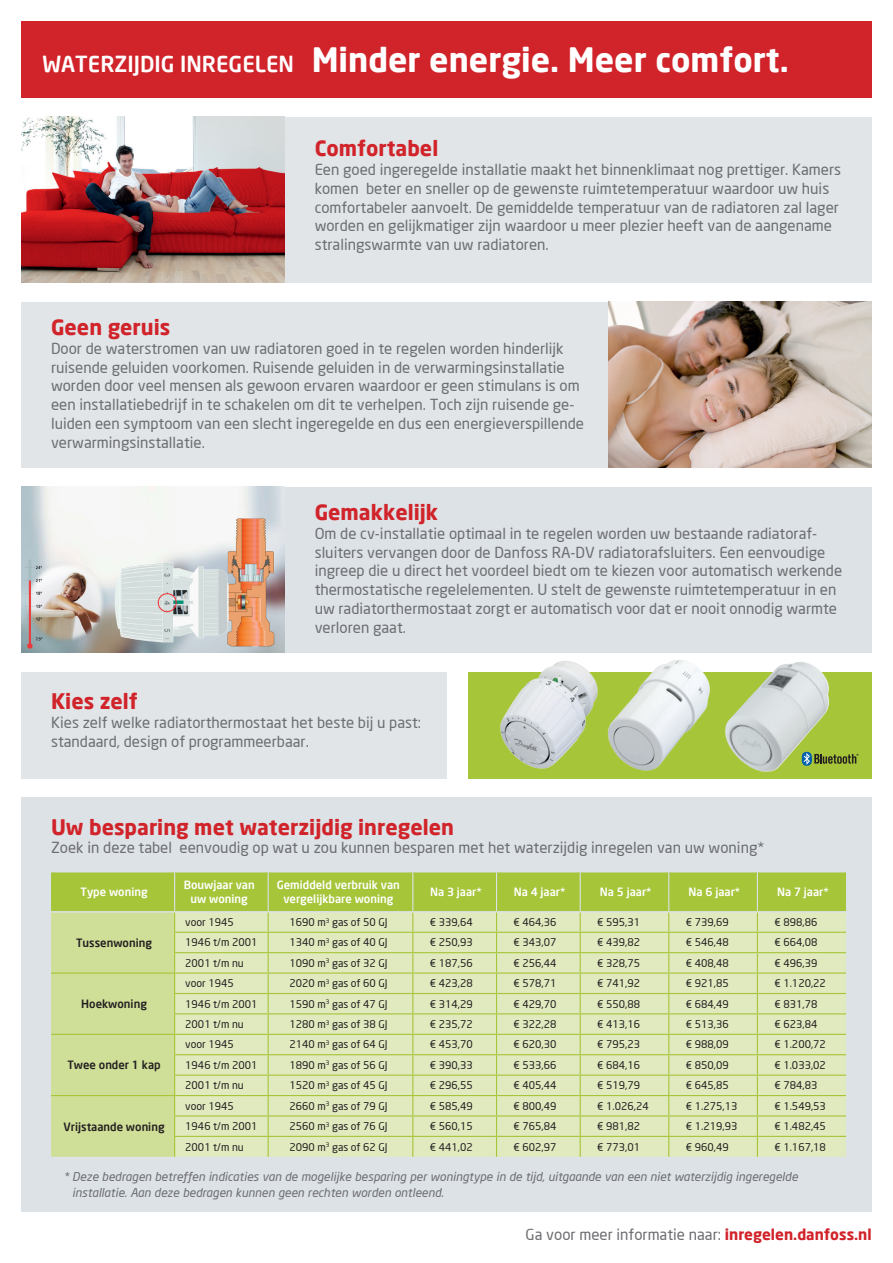
<style>
.page{position:relative;width:893px;height:1263px;background:#fff}
.page>*{position:absolute;margin:0;border:0;box-sizing:border-box;transform-origin:0 0}
.t1{font:700 33px "Neo Sans";color:#fff}
.t2{font:700 21px "Neo Sans";color:#d1232a}
.t3{font:15px/18.8px "Neo Sans";color:#6c6d70}
.t4{font:italic 12px/16.5px "Neo Sans";color:#6c6d70}
.t5{font:500 11.25px/13.5px "Neo Sans";color:#fff;text-align:center}
.t6{font:500 11.25px "Neo Sans";color:#231f20}
.t7{font:10.5px "Neo Sans";color:#231f20}
.s1{font-weight:500;font-size:21.75px}
.s2{font-weight:700;color:#d1232a}
</style>
<div class="page">
<div style="left:285px;top:117px;width:587px;height:166px;background:#e1e5e8"></div>
<div style="left:285px;top:487px;width:587px;height:166px;background:#dde2e6"></div>
<div style="left:21px;top:797px;width:851px;height:415px;background:#dde2e6"></div>
<div style="left:21px;top:302px;width:587px;height:166px;background:#e1e5e8"></div>
<div style="left:21px;top:672px;width:425px;height:106px;background:#e1e5e8"></div>
<div style="left:468px;top:672px;width:404px;height:106px;background:#a6c539"></div>
<div style="left:21px;top:21px;width:851px;height:77px;background:#d1232a"></div>
<img style="left:21px;top:117px;width:264px;height:166px">
<img style="left:608px;top:302px;width:264px;height:166px">
<img style="left:21px;top:487px;width:264px;height:166px">
<img style="left:617px;top:660px;width:105px;height:119px">
<img style="left:489px;top:661px;width:128px;height:118px">
<img style="left:725px;top:662px;width:104px;height:110px">
<svg style="left:802px;top:752px;width:56px;height:14px"></svg>
<svg style="left:51px;top:872px;width:795px;height:285px;background:#d4e1a1"></svg>
<hr style="left:174px;top:872px;width:1px;height:39px;background:#dde2e6">
<hr style="left:268px;top:872px;width:1px;height:39px;background:#dde2e6">
<hr style="left:412px;top:872px;width:1px;height:39px;background:#dde2e6">
<hr style="left:496px;top:872px;width:1px;height:39px;background:#dde2e6">
<hr style="left:580px;top:872px;width:1px;height:39px;background:#dde2e6">
<hr style="left:668px;top:872px;width:1px;height:39px;background:#dde2e6">
<hr style="left:757px;top:872px;width:1px;height:39px;background:#dde2e6">
<h1 class="t1" style="left:43px;top:39px;width:748px"><span class="s1">WATERZIJDIG INREGELEN</span> Minder energie. Meer comfort.</h1>
<h2 class="t2" style="left:315px;top:135px;width:125px">Comfortabel</h2>
<p class="t3" style="left:315px;top:160px;width:528px">Een goed ingeregelde installatie maakt het binnenklimaat nog prettiger. Kamers komen beter en sneller op de gewenste ruimtetemperatuur waardoor uw huis comfortabeler aanvoelt. De gemiddelde temperatuur van de radiatoren zal lager worden en gelijkmatiger zijn waardoor u meer plezier heeft van de aangename stralingswarmte van uw radiatoren.</p>
<h2 class="t2" style="left:51px;top:314px;width:121px">Geen geruis</h2>
<p class="t3" style="left:51px;top:339px;width:534px">Door de waterstromen van uw radiatoren goed in te regelen worden hinderlijk ruisende geluiden voorkomen. Ruisende geluiden in de verwarmingsinstallatie worden door veel mensen als gewoon ervaren waardoor er geen stimulans is om een installatiebedrijf in te schakelen om dit te verhelpen. Toch zijn ruisende ge&shy;luiden een symptoom van een slecht ingeregelde en dus een energieverspillende verwarmingsinstallatie.</p>
<h2 class="t2" style="left:315px;top:499px;width:125px">Gemakkelijk</h2>
<p class="t3" style="left:315px;top:524px;width:529px">Om de cv-installatie optimaal in te regelen worden uw bestaande radiatoraf&shy;sluiters vervangen door de Danfoss RA-DV radiatorafsluiters. Een eenvoudige ingreep die u direct het voordeel biedt om te kiezen voor automatisch werkende thermostatische regelelementen. U stelt de gewenste ruimtetemperatuur in en uw radiatorthermostaat zorgt er automatisch voor dat er nooit onnodig warmte verloren gaat.</p>
<h2 class="t2" style="left:51px;top:688px;width:88px">Kies zelf</h2>
<p class="t3" style="left:51px;top:713px;width:372px">Kies zelf welke radiatorthermostaat het beste bij u past: standaard, design of programmeerbaar.</p>
<h2 class="t2" style="left:51px;top:813px;width:404px">Uw besparing met waterzijdig inregelen</h2>
<p class="t3" style="left:51px;top:838px;width:715px">Zoek in deze tabel eenvoudig op wat u zou kunnen besparen met het waterzijdig inregelen van uw woning*</p>
<p class="t5" style="left:80px;top:885px;width:69px">Type woning</p>
<p class="t5" style="left:184px;top:878px;width:73px">Bouwjaar van uw woning</p>
<p class="t5" style="left:277px;top:878px;width:125px">Gemiddeld verbruik van vergelijkbare woning</p>
<p class="t5" style="left:430px;top:885px;width:53px">Na 3 jaar*</p>
<p class="t5" style="left:514px;top:885px;width:53px">Na 4 jaar*</p>
<p class="t5" style="left:600px;top:885px;width:53px">Na 5 jaar*</p>
<p class="t5" style="left:688px;top:885px;width:53px">Na 6 jaar*</p>
<p class="t5" style="left:777px;top:885px;width:53px">Na 7 jaar*</p>
<p class="t6" style="left:76px;top:935px;width:77px">Tussenwoning</p>
<p class="t7" style="left:185px;top:916px;width:50px">voor 1945</p>
<p class="t7" style="left:289px;top:916px;width:100px">1690 m<sup>3</sup> gas of 50 GJ</p>
<p class="t7" style="left:430px;top:916px;width:44px">€ 339,64</p>
<p class="t7" style="left:514px;top:916px;width:44px">€ 464,36</p>
<p class="t7" style="left:597px;top:916px;width:44px">€ 595,31</p>
<p class="t7" style="left:686px;top:916px;width:44px">€ 739,69</p>
<p class="t7" style="left:774px;top:916px;width:44px">€ 898,86</p>
<p class="t7" style="left:185px;top:936px;width:74px">1946 t/m 2001</p>
<p class="t7" style="left:289px;top:936px;width:100px">1340 m<sup>3</sup> gas of 40 GJ</p>
<p class="t7" style="left:430px;top:936px;width:44px">€ 250,93</p>
<p class="t7" style="left:514px;top:936px;width:44px">€ 343,07</p>
<p class="t7" style="left:597px;top:936px;width:44px">€ 439,82</p>
<p class="t7" style="left:686px;top:936px;width:44px">€ 546,48</p>
<p class="t7" style="left:774px;top:936px;width:44px">€ 664,08</p>
<p class="t7" style="left:185px;top:956px;width:60px">2001 t/m nu</p>
<p class="t7" style="left:289px;top:956px;width:100px">1090 m<sup>3</sup> gas of 32 GJ</p>
<p class="t7" style="left:430px;top:956px;width:44px">€ 187,56</p>
<p class="t7" style="left:514px;top:956px;width:44px">€ 256,44</p>
<p class="t7" style="left:597px;top:956px;width:44px">€ 328,75</p>
<p class="t7" style="left:686px;top:956px;width:44px">€ 408,48</p>
<p class="t7" style="left:774px;top:956px;width:44px">€ 496,39</p>
<p class="t6" style="left:81px;top:997px;width:67px">Hoekwoning</p>
<p class="t6" style="left:67px;top:1058px;width:95px">Twee onder 1 kap</p>
<p class="t6" style="left:64px;top:1119px;width:103px">Vrijstaande woning</p>
<p class="t7" style="left:185px;top:977px;width:50px">voor 1945</p>
<p class="t7" style="left:289px;top:977px;width:100px">2020 m<sup>3</sup> gas of 60 GJ</p>
<p class="t7" style="left:430px;top:977px;width:44px">€ 423,28</p>
<p class="t7" style="left:514px;top:977px;width:44px">€ 578,71</p>
<p class="t7" style="left:597px;top:977px;width:44px">€ 741,92</p>
<p class="t7" style="left:686px;top:977px;width:44px">€ 921,85</p>
<p class="t7" style="left:774px;top:977px;width:53px">€ 1.120,22</p>
<p class="t7" style="left:185px;top:997px;width:74px">1946 t/m 2001</p>
<p class="t7" style="left:289px;top:997px;width:100px">1590 m<sup>3</sup> gas of 47 GJ</p>
<p class="t7" style="left:430px;top:997px;width:44px">€ 314,29</p>
<p class="t7" style="left:514px;top:997px;width:44px">€ 429,70</p>
<p class="t7" style="left:597px;top:997px;width:44px">€ 550,88</p>
<p class="t7" style="left:686px;top:997px;width:44px">€ 684,49</p>
<p class="t7" style="left:774px;top:997px;width:44px">€ 831,78</p>
<p class="t7" style="left:185px;top:1018px;width:60px">2001 t/m nu</p>
<p class="t7" style="left:289px;top:1018px;width:100px">1280 m<sup>3</sup> gas of 38 GJ</p>
<p class="t7" style="left:430px;top:1018px;width:44px">€ 235,72</p>
<p class="t7" style="left:514px;top:1018px;width:44px">€ 322,28</p>
<p class="t7" style="left:597px;top:1018px;width:44px">€ 413,16</p>
<p class="t7" style="left:686px;top:1018px;width:44px">€ 513,36</p>
<p class="t7" style="left:774px;top:1018px;width:44px">€ 623,84</p>
<p class="t7" style="left:185px;top:1038px;width:50px">voor 1945</p>
<p class="t7" style="left:289px;top:1038px;width:100px">2140 m<sup>3</sup> gas of 64 GJ</p>
<p class="t7" style="left:430px;top:1038px;width:44px">€ 453,70</p>
<p class="t7" style="left:514px;top:1038px;width:44px">€ 620,30</p>
<p class="t7" style="left:597px;top:1038px;width:44px">€ 795,23</p>
<p class="t7" style="left:686px;top:1038px;width:44px">€ 988,09</p>
<p class="t7" style="left:774px;top:1038px;width:53px">€ 1.200,72</p>
<p class="t7" style="left:185px;top:1058px;width:74px">1946 t/m 2001</p>
<p class="t7" style="left:289px;top:1058px;width:100px">1890 m<sup>3</sup> gas of 56 GJ</p>
<p class="t7" style="left:430px;top:1058px;width:44px">€ 390,33</p>
<p class="t7" style="left:514px;top:1058px;width:44px">€ 533,66</p>
<p class="t7" style="left:597px;top:1058px;width:44px">€ 684,16</p>
<p class="t7" style="left:686px;top:1058px;width:44px">€ 850,09</p>
<p class="t7" style="left:774px;top:1058px;width:53px">€ 1.033,02</p>
<p class="t7" style="left:185px;top:1079px;width:60px">2001 t/m nu</p>
<p class="t7" style="left:289px;top:1079px;width:100px">1520 m<sup>3</sup> gas of 45 GJ</p>
<p class="t7" style="left:430px;top:1079px;width:44px">€ 296,55</p>
<p class="t7" style="left:514px;top:1079px;width:44px">€ 405,44</p>
<p class="t7" style="left:597px;top:1079px;width:44px">€ 519,79</p>
<p class="t7" style="left:686px;top:1079px;width:44px">€ 645,85</p>
<p class="t7" style="left:774px;top:1079px;width:44px">€ 784,83</p>
<p class="t7" style="left:185px;top:1099px;width:50px">voor 1945</p>
<p class="t7" style="left:289px;top:1099px;width:100px">2660 m<sup>3</sup> gas of 79 GJ</p>
<p class="t7" style="left:430px;top:1099px;width:44px">€ 585,49</p>
<p class="t7" style="left:514px;top:1099px;width:44px">€ 800,49</p>
<p class="t7" style="left:597px;top:1099px;width:53px">€ 1.026,24</p>
<p class="t7" style="left:686px;top:1099px;width:53px">€ 1.275,13</p>
<p class="t7" style="left:774px;top:1099px;width:53px">€ 1.549,53</p>
<p class="t7" style="left:185px;top:1120px;width:74px">1946 t/m 2001</p>
<p class="t7" style="left:289px;top:1120px;width:100px">2560 m<sup>3</sup> gas of 76 GJ</p>
<p class="t7" style="left:430px;top:1120px;width:44px">€ 560,15</p>
<p class="t7" style="left:514px;top:1120px;width:44px">€ 765,84</p>
<p class="t7" style="left:597px;top:1120px;width:44px">€ 981,82</p>
<p class="t7" style="left:686px;top:1120px;width:53px">€ 1.219,93</p>
<p class="t7" style="left:774px;top:1120px;width:53px">€ 1.482,45</p>
<p class="t7" style="left:185px;top:1140px;width:60px">2001 t/m nu</p>
<p class="t7" style="left:289px;top:1140px;width:100px">2090 m<sup>3</sup> gas of 62 GJ</p>
<p class="t7" style="left:430px;top:1140px;width:44px">€ 441,02</p>
<p class="t7" style="left:514px;top:1140px;width:44px">€ 602,97</p>
<p class="t7" style="left:597px;top:1140px;width:44px">€ 773,01</p>
<p class="t7" style="left:686px;top:1140px;width:44px">€ 960,49</p>
<p class="t7" style="left:774px;top:1140px;width:53px">€ 1.167,18</p>
<p class="t4" style="left:72px;top:1168px;width:727px;text-indent:-9px">* Deze bedragen betreffen indicaties van de mogelijke besparing per woningtype in de tijd, uitgaande van een niet waterzijdig ingeregelde installatie. Aan deze bedragen kunnen geen rechten worden ontleend.</p>
<p class="t3" style="left:526px;top:1225px;width:348px">Ga voor meer informatie naar: <span class="s2">inregelen.danfoss.nl</span></p>
</div>
